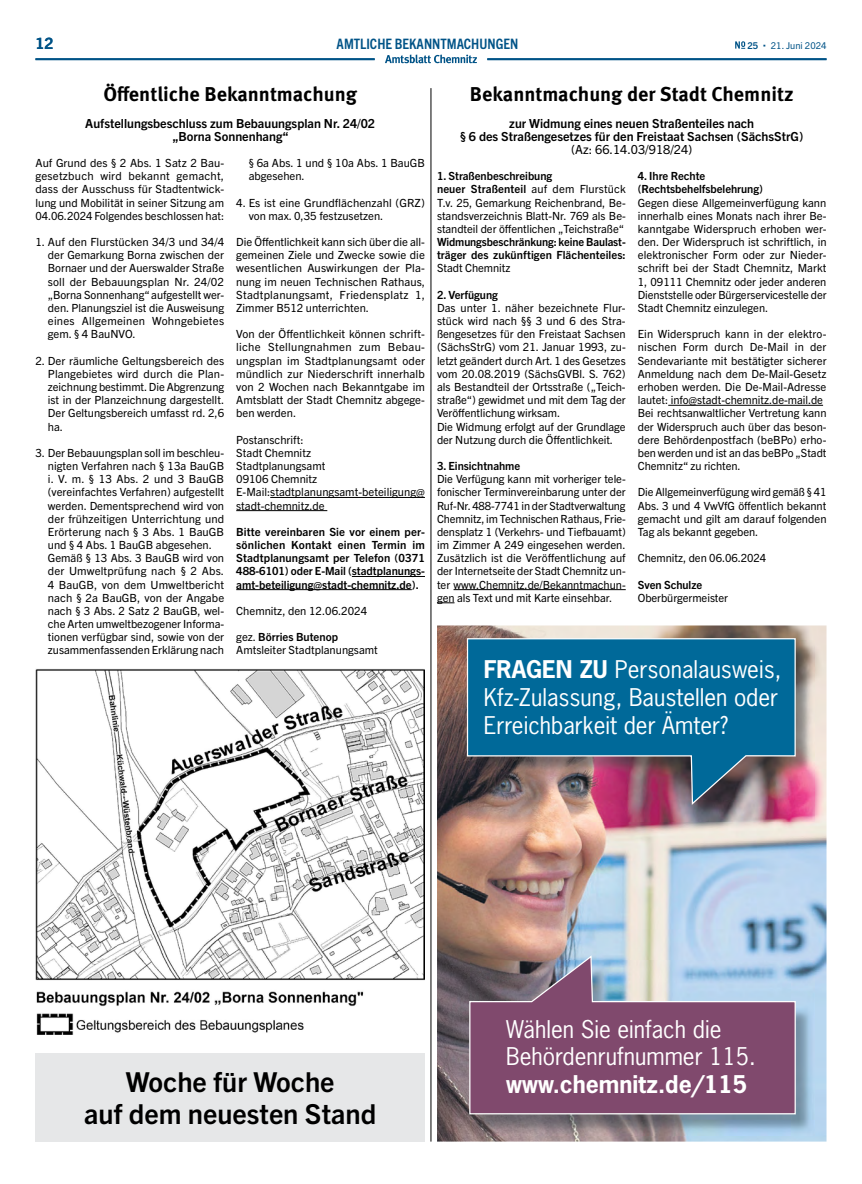
<style>
.page{position:relative;width:862px;height:1184px;background:#fff}
.page>*{position:absolute;margin:0;border:0;box-sizing:border-box;transform-origin:0 0}
.Fließtext{font:700 27.5px/32.1px "Trade Gothic Next LT Pro";color:#000;text-align:center}
.t1{font:23px/27.6px "News Gothic Std";color:#fff}
.Überschrift_3_Ordnun{font:700 20px "Meta Pro";color:#000}
.t2{font:700 15.62px "Trade Gothic Next LT Pro";color:#005387}
.Rubrikenbezeichnung{font:700 condensed 14.38px "Trade Gothic Next LT Pro";color:#005387}
.Zwischenüberschrift{font:700 12.5px/13.1px "Trade Gothic Next LT Pro";color:#000;text-align:center}
.Fließtext-2{font:11.25px/13.1px "Trade Gothic Next LT Pro";color:#000;text-align:justify}
.Fließtext-3{font:700 11.25px/13.1px "Trade Gothic Next LT Pro";letter-spacing:-.005em;color:#000;text-align:justify}
.t3{font:9.38px "Trade Gothic Next LT Pro";color:#005387}
.t4{font:700 9.38px "Trade Gothic Next LT Pro";color:#005387}
.s1{font-weight:400}
.s2{font-weight:700}
</style>
<div class="page">
<svg style="left:385px;top:55px;width:92px;height:8px"></svg>
<svg style="left:735px;top:41px;width:9px;height:8px"></svg>
<hr style="left:487px;top:58px;width:339px;height:2px;background:#005387">
<hr style="left:35px;top:58px;width:339px;height:2px;background:#005387">
<div style="left:35px;top:1052px;width:389px;height:89px;background:#e6e7e8"></div>
<hr style="left:430px;top:88px;width:1px;height:1053px;background:#000">
<hr style="left:270px;top:497px;width:154px;height:1px;background:#000">
<hr style="left:236px;top:510px;width:91px;height:1px;background:#000">
<hr style="left:351px;top:576px;width:73px;height:1px;background:#000">
<hr style="left:236px;top:589px;width:175px;height:1px;background:#000">
<img style="left:35px;top:669px;width:389px;height:365px">
<img style="left:437px;top:625px;width:389px;height:516px">
<img style="left:469px;top:640px;width:344px;height:181px">
<img style="left:466px;top:637px;width:329px;height:169px">
<img style="left:470px;top:960px;width:344px;height:175px">
<svg style="left:468px;top:954px;width:328px;height:161px;background:#8b6885"></svg>
<hr style="left:453px;top:589px;width:172px;height:1px;background:#000">
<svg style="left:437px;top:602px;width:17px;height:1px"></svg>
<hr style="left:667px;top:405px;width:155px;height:1px;background:#000">
<h3 class="t2" style="left:35px;top:32px;width:19px">12</h3>
<p class="Rubrikenbezeichnung" style="left:336px;top:34px;width:183px">AMTLICHE BEKANNTMACHUNGEN</p>
<p class="t4" style="left:747px;top:39px;width:12px">25</p>
<p class="t3" style="left:770px;top:39px;width:57px">21. Juni 2024</p>
<p class="Überschrift_3_Ordnun" style="left:103px;top:79px;width:255px">Öffentliche Bekanntmachung</p>
<p class="Zwischenüberschrift" style="left:85px;top:116px;width:291px">Aufstellungsbeschluss zum Bebauungsplan Nr. 24/02 „Borna Sonnenhang“</p>
<p class="Fließtext-2" style="left:35px;top:156px;width:190px">Auf Grund des § 2 Abs. 1 Satz 2 Bau&shy;gesetzbuch wird bekannt gemacht, dass der Ausschuss für Stadtentwick&shy;lung und Mobilität in seiner Sitzung am 04.06.2024 Folgendes beschlossen hat:</p>
<p class="Fließtext-2" style="left:48px;top:235px;width:178px;text-indent:-12px">1. Auf den Flurstücken 34/3 und 34/4 der Gemarkung Borna zwischen der Bornaer und der Auerswalder Straße soll der Bebauungsplan Nr. 24/02 „Borna Sonnenhang“ aufgestellt wer&shy;den. Planungsziel ist die Ausweisung eines Allgemeinen Wohngebietes gem. § 4 BauNVO.</p>
<p class="Fließtext-2" style="left:48px;top:353px;width:178px;text-indent:-12px">2. Der räumliche Geltungsbereich des Plangebietes wird durch die Plan&shy;zeichnung bestimmt. Die Abgrenzung ist in der Planzeichnung dargestellt.<br>Der Geltungsbereich umfasst rd. 2,6 ha.</p>
<p class="Fließtext-2" style="left:48px;top:445px;width:178px;text-indent:-12px">3. Der Bebauungsplan soll im beschleu&shy;nigten Verfahren nach § 13a BauGB i. V. m. § 13 Abs. 2 und 3 BauGB (vereinfachtes Verfahren) aufgestellt werden. Dementsprechend wird von der frühzeitigen Unterrichtung und Erörterung nach § 3 Abs. 1 BauGB und § 4 Abs. 1 BauGB abgesehen.</p>
<p class="Fließtext-2" style="left:48px;top:551px;width:178px">Gemäß § 13 Abs. 3 BauGB wird von der Umweltprüfung nach § 2 Abs.<br>4 BauGB, von dem Umweltbericht nach § 2a BauGB, von der Angabe nach § 3 Abs. 2 Satz 2 BauGB, wel&shy;che Arten umweltbezogener Informa&shy;tionen verfügbar sind, sowie von der zusammenfassenden Erklärung nach</p>
<p class="Fließtext-2" style="left:248px;top:156px;width:178px">§ 6a Abs. 1 und § 10a Abs. 1 BauGB abgesehen.</p>
<p class="Fließtext-2" style="left:248px;top:195px;width:177px;text-indent:-12px">4. Es ist eine Grundflächenzahl (GRZ) von max. 0,35 festzusetzen.</p>
<p class="Fließtext-2" style="left:236px;top:235px;width:190px">Die Öffentlichkeit kann sich über die all&shy;gemeinen Ziele und Zwecke sowie die wesentlichen Auswirkungen der Pla&shy;nung im neuen Technischen Rathaus, Stadtplanungsamt, Friedensplatz 1, Zimmer B512 unterrichten.</p>
<p class="Fließtext-2" style="left:236px;top:327px;width:190px">Von der Öffentlichkeit können schrift&shy;liche Stellungnahmen zum Bebau&shy;ungsplan im Stadtplanungsamt oder mündlich zur Niederschrift innerhalb von 2 Wochen nach Bekanntgabe im Amtsblatt der Stadt Chemnitz abgege&shy;ben werden.</p>
<p class="Fließtext-2" style="left:236px;top:432px;width:91px;text-align:left">Postanschrift:<br>Stadt Chemnitz<br>Stadtplanungsamt</p>
<p class="Fließtext-2" style="left:236px;top:472px;width:82px">09106 Chemnitz</p>
<p class="Fließtext-2" style="left:236px;top:485px;width:190px">E-Mail:stadtplanungsamt-beteiligung@ stadt-chemnitz.de</p>
<p class="Fließtext-3" style="left:236px;top:524px;width:190px">Bitte vereinbaren Sie vor einem per&shy;sönlichen Kontakt einen Termin im Stadtplanungsamt per Telefon (0371<br>488-6101) oder E-Mail (stadtplanungs&shy;amt-beteiligung@stadt-chemnitz.de).</p>
<p class="Fließtext-2" style="left:236px;top:603px;width:132px">Chemnitz, den 12.06.2024</p>
<p class="Fließtext-3" style="left:236px;top:629px;width:103px"><span class="s1">gez.</span> Börries Butenop</p>
<p class="Fließtext-2" style="left:236px;top:643px;width:143px">Amtsleiter Stadtplanungsamt</p>
<p class="Überschrift_3_Ordnun" style="left:469px;top:79px;width:325px">Bekanntmachung der Stadt Chemnitz</p>
<p class="Zwischenüberschrift" style="left:460px;top:116px;width:344px">zur Widmung eines neuen Straßenteiles nach<br>§ 6 des Straßengesetzes für den Freistaat Sachsen (SächsStrG) <span class="s1">(Az: 66.14.03/918/24)</span></p>
<p class="Fließtext-3" style="left:437px;top:169px;width:117px">1. Straßenbeschreibung</p>
<p class="Fließtext-2" style="left:437px;top:182px;width:190px"><span class="s2">neuer Straßenteil</span> auf dem Flurstück T.v. 25, Gemarkung Reichenbrand, Be&shy;standsverzeichnis Blatt-Nr. 769 als Be&shy;standteil der öffentlichen „Teichstraße“</p>
<p class="Fließtext-3" style="left:437px;top:235px;width:190px">Widmungsbeschränkung: keine Baulast&shy;träger des zukünftigen Flächenteiles:<br><span class="s1">Stadt Chemnitz</span></p>
<p class="Fließtext-3" style="left:437px;top:287px;width:62px">2. Verfügung</p>
<p class="Fließtext-2" style="left:437px;top:300px;width:190px">Das unter 1. näher bezeichnete Flur&shy;stück wird nach §§ 3 und 6 des Stra&shy;ßengesetzes für den Freistaat Sachsen (SächsStrG) vom 21. Januar 1993, zu&shy;letzt geändert durch Art. 1 des Gesetzes vom 20.08.2019 (SächsGVBl. S. 762) als Bestandteil der Ortsstraße („Teich&shy;straße“) gewidmet und mit dem Tag der Veröffentlichung wirksam.</p>
<p class="Fließtext-2" style="left:437px;top:419px;width:190px">Die Widmung erfolgt auf der Grundlage der Nutzung durch die Öffentlichkeit.</p>
<p class="Fließtext-3" style="left:437px;top:458px;width:85px">3. Einsichtnahme</p>
<p class="Fließtext-2" style="left:437px;top:472px;width:190px">Die Verfügung kann mit vorheriger tele&shy;fonischer Terminvereinbarung unter der Ruf-Nr. 488-7741 in der Stadtverwaltung Chemnitz, im Technischen Rathaus, Frie&shy;densplatz 1 (Verkehrs- und Tiefbauamt) im Zimmer A 249 eingesehen werden.<br>Zusätzlich ist die Veröffentlichung auf der Internetseite der Stadt Chemnitz un&shy;ter www.Chemnitz.de/Bekanntmachun&shy;gen als Text und mit Karte einsehbar.</p>
<p class="Fließtext-3" style="left:637px;top:169px;width:126px">4. Ihre Rechte (Rechtsbehelfsbelehrung)</p>
<p class="Fließtext-2" style="left:637px;top:195px;width:190px">Gegen diese Allgemeinverfügung kann innerhalb eines Monats nach ihrer Be&shy;kanntgabe Widerspruch erhoben wer&shy;den. Der Widerspruch ist schriftlich, in elektronischer Form oder zur Nieder&shy;schrift bei der Stadt Chemnitz, Markt 1, 09111 Chemnitz oder jeder anderen Dienststelle oder Bürgerservicestelle der Stadt Chemnitz einzulegen.</p>
<p class="Fließtext-2" style="left:637px;top:327px;width:190px">Ein Widerspruch kann in der elektro&shy;nischen Form durch De-Mail in der Sendevariante mit bestätigter sicherer Anmeldung nach dem De-Mail-Gesetz erhoben werden. Die De-Mail-Adresse lautet: info@stadt-chemnitz.de-mail.de</p>
<p class="Fließtext-2" style="left:637px;top:406px;width:190px">Bei rechtsanwaltlicher Vertretung kann der Widerspruch auch über das beson&shy;dere Behördenpostfach (beBPo) erho&shy;ben werden und ist an das beBPo „Stadt Chemnitz“ zu richten.</p>
<p class="Fließtext-2" style="left:637px;top:485px;width:190px">Die Allgemeinverfügung wird gemäß § 41<br>Abs. 3 und 4 VwVfG öffentlich bekannt gemacht und gilt am darauf folgenden Tag als bekannt gegeben.</p>
<p class="Fließtext-2" style="left:637px;top:551px;width:130px">Chemnitz, den 06.06.2024</p>
<p class="Fließtext-3" style="left:637px;top:577px;width:66px">Sven Schulze</p>
<p class="Fließtext-2" style="left:637px;top:590px;width:92px">Oberbürgermeister</p>
<p class="t1" style="left:483px;top:656px;width:299px"><span class="s2">FRAGEN ZU</span> Personalausweis,<br>Kfz-Zulassung, Baustellen oder<br>Erreichbarkeit der Ämter?</p>
<p class="Fließtext" style="left:84px;top:1063px;width:293px">Woche für Woche<br>auf dem neuesten Stand</p>
<p class="t1" style="left:506px;top:1015px;width:251px">Wählen Sie einfach die<br>Behördenrufnummer 115. <span class="s2">www.chemnitz.de/115</span></p>
</div>
